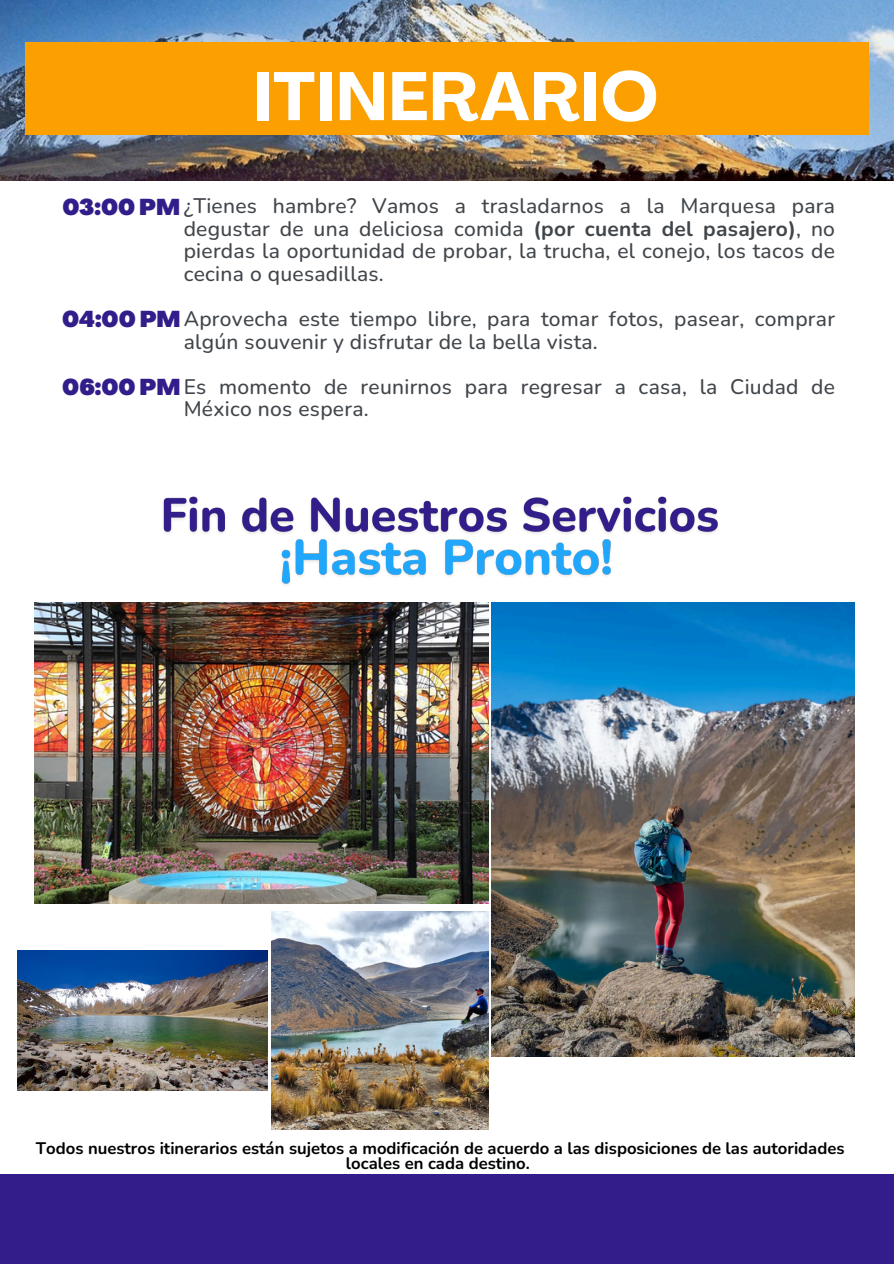
<style>
.page{position:relative;width:894px;height:1264px;background:#fff}
.page>*{position:absolute;margin:0;border:0;box-sizing:border-box;transform-origin:0 0}
.t1{font:700 67.5px "Agrandir";letter-spacing:.015em;color:#fff}
.t2{font:500 21px/22.5px "Nunito";letter-spacing:.015em;color:#41464b}
.t3{font:700 16.65px/14.7px "Nunito";color:#000;text-align:center}
.s1{font-family:"Agrandir";font-weight:900;font-size:22.5px;color:#331d8a}
.s2{font-weight:700}
</style>
<div class="page">
<img style="left:0;top:0;width:893px;height:180px">
<div style="left:0;top:1174px;width:893px;height:89px;background:#331d8a"></div>
<div style="left:25px;top:42px;width:843px;height:93px;background:#fc9f00"></div>
<img style="left:35px;top:602px;width:453px;height:301px">
<img style="left:491px;top:602px;width:363px;height:454px">
<img style="left:17px;top:950px;width:250px;height:140px">
<img style="left:271px;top:911px;width:217px;height:218px">
<img style="left:163px;top:496px;width:555px;height:89px">
<h4 class="t1" style="left:253px;top:69px;width:406px">ITINERARIO</h4>
<p class="t2" style="left:184px;top:195px;width:652px;text-align:justify;text-indent:-121px"><span class="s1">03:00 PM</span>¿Tienes hambre? Vamos a trasladarnos a la Marquesa para degustar de una deliciosa comida <span class="s2">(por cuenta del pasajero)</span>, no pierdas la oportunidad de probar, la trucha, el conejo, los tacos de cecina o quesadillas.</p>
<h1 class="t2" style="left:184px;top:308px;width:652px;text-indent:-122px"><span class="s1">04:00 PM</span>Aprovecha este tiempo libre, para tomar fotos, pasear, comprar algún souvenir y disfrutar de la bella vista.</h1>
<h4 class="t2" style="left:184px;top:375px;width:652px;text-indent:-121px"><span class="s1">06:00 PM</span>Es momento de reunirnos para regresar a casa, la Ciudad de<br>México nos espera.</h4>
<h3 class="t3" style="left:36px;top:1141px;width:810px">Todos nuestros itinerarios están sujetos a modificación de acuerdo a las disposiciones de las autoridades locales en cada destino.</h3>
</div>
